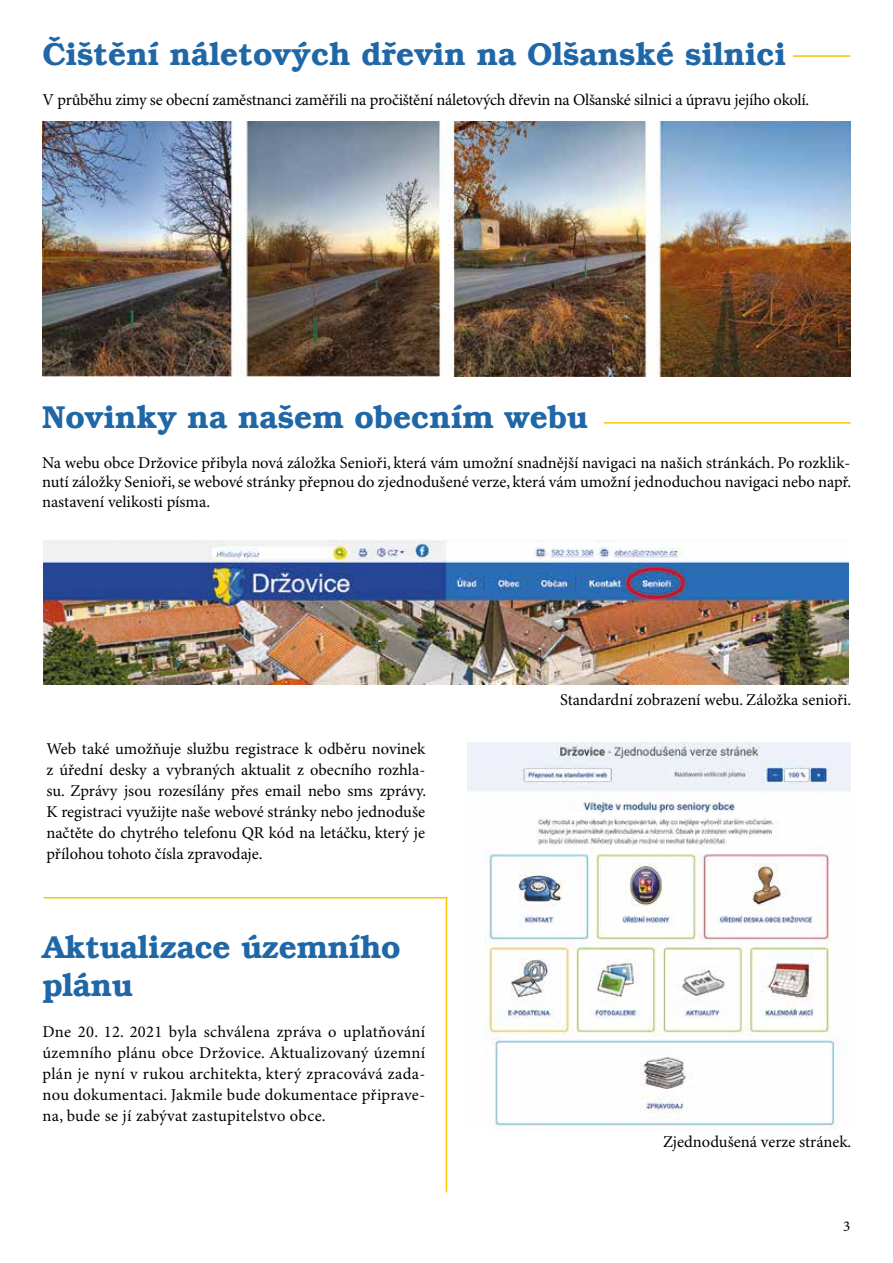
<style>
.page{position:relative;width:893px;height:1263px;background:#fff}
.page>*{position:absolute;margin:0;border:0;box-sizing:border-box;transform-origin:0 0}
.t1{font:600 31.5px/37.8px "Bookman";color:#1f67a6}
.t2{font:16.5px/21px "Minion Pro";letter-spacing:-.005em;color:#000;text-align:justify}
.t3{font:15px "Minion Pro";color:#000}
</style>
<div class="page">
<hr style="left:793px;top:55px;width:57px;height:2px;background:#f8c500">
<hr style="left:604px;top:422px;width:246px;height:2px;background:#f8c500">
<hr style="left:43px;top:897px;width:404px;height:1px;background:#f8c500">
<img style="left:43px;top:121px;width:807px;height:255px">
<img style="left:43px;top:539px;width:806px;height:146px">
<hr style="left:446px;top:897px;width:1px;height:295px;background:#f8c500">
<img style="left:468px;top:742px;width:382px;height:387px">
<h1 class="t1" style="left:43px;top:35px;width:745px">Čištění náletových dřevin na Olšanské silnici</h1>
<p class="t2" style="left:43px;top:90px;width:768px">V průběhu zimy se obecní zaměstnanci zaměřili na pročištění náletových dřevin na Olšanské silnici a úpravu jejího okolí.</p>
<h1 class="t1" style="left:42px;top:398px;width:547px">Novinky na našem obecním webu</h1>
<p class="t2" style="left:42px;top:453px;width:811px;line-height:19.8px">Na webu obce Držovice přibyla nová záložka Senioři, která vám umožní snadnější navigaci na našich stránkách. Po rozklik&shy;nutí záložky Senioři, se webové stránky přepnou do zjednodušené verze, která vám umožní jednoduchou navigaci nebo např. nastavení velikosti písma.</p>
<p class="t2" style="left:46px;top:739px;width:381px">Web také umožňuje službu registrace k odběru novinek z úřední desky a vybraných aktualit z obecního rozhla&shy;su. Zprávy jsou rozesílány přes email nebo sms zprávy.<br>K registraci využijte naše webové stránky nebo jednoduše načtěte do chytrého telefonu QR kód na letáčku, který je přílohou tohoto čísla zpravodaje.</p>
<h1 class="t1" style="left:43px;top:929px;width:360px">Aktualizace územního plánu</h1>
<p class="t2" style="left:43px;top:1022px;width:384px">Dne 20. 12. 2021 byla schválena zpráva o uplatňování územního plánu obce Držovice. Aktualizovaný územní plán je nyní v rukou architekta, který zpracovává zada&shy;nou dokumentaci. Jakmile bude dokumentace připrave&shy;na, bude se jí zabývat zastupitelstvo obce.</p>
<p class="t2" style="left:560px;top:690px;width:293px">Standardní zobrazení webu. Záložka senioři.</p>
<p class="t2" style="left:663px;top:1132px;width:190px">Zjednodušená verze stránek.</p>
<p class="t3" style="left:843px;top:1217px;width:9px">3</p>
</div>
